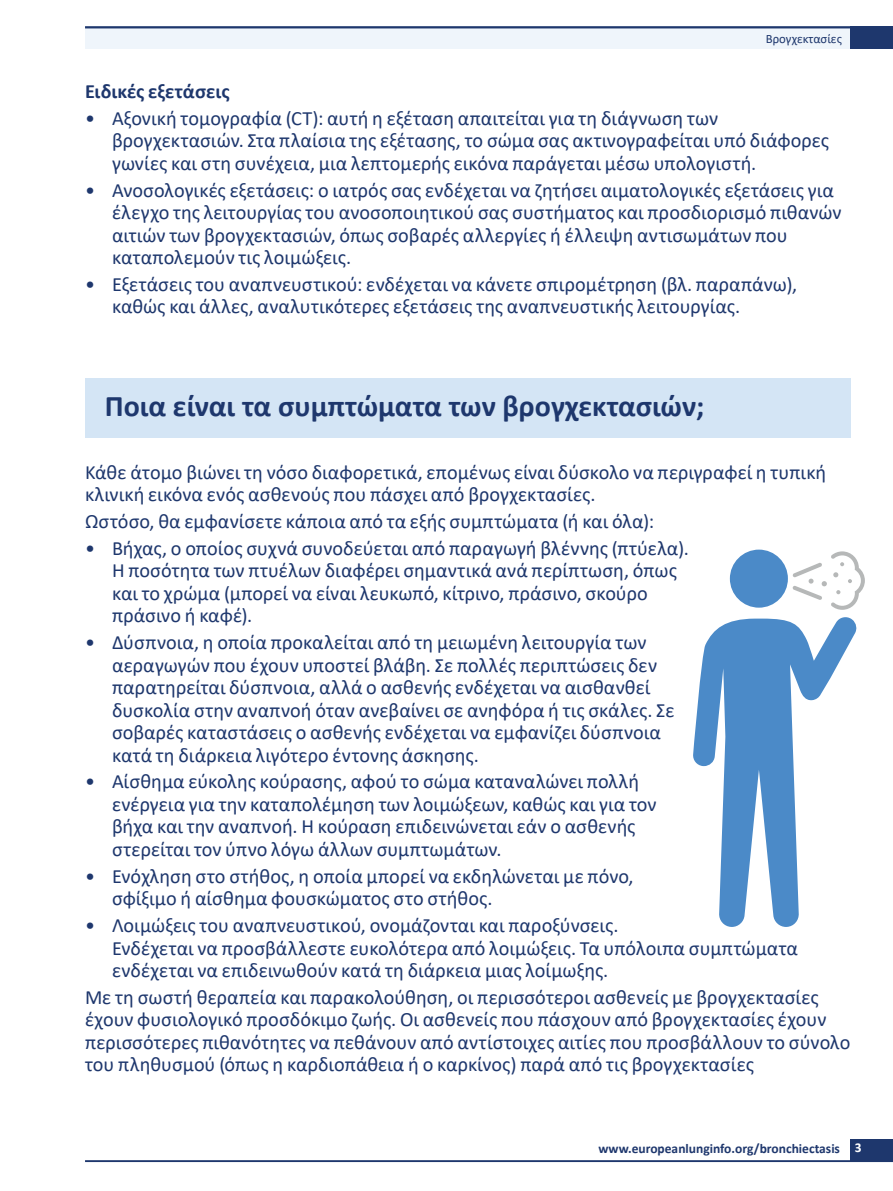
<style>
.page{position:relative;width:893px;height:1191px;background:#fff}
.page>*{position:absolute;margin:0;border:0;box-sizing:border-box;transform-origin:0 0}
.t1{font:700 30px "Calibri";color:#1e376d}
.H___B-head{font:20.25px/22.5px "Calibri";color:#1e376d}
.H___B-head-2{font:700 20.25px "Calibri";letter-spacing:.005em;color:#1e376d}
.t2{font:700 13.5px "Calibri";color:#1e376d}
.t3{font:700 13.5px "Calibri";color:#fff}
.t4{font:12.75px "Calibri";color:#1e376d}
</style>
<div class="page">
<div style="left:85px;top:26px;width:808px;height:23px;background:#eff5fb"></div>
<div style="left:850px;top:26px;width:43px;height:23px;background:#1e376d"></div>
<div style="left:850px;top:1138px;width:43px;height:23px;background:#1e376d"></div>
<hr style="left:85px;top:26px;width:808px;height:2px;background:#1e376d">
<hr style="left:85px;top:1160px;width:808px;height:2px;background:#1e376d">
<div style="left:85px;top:378px;width:765px;height:60px;background:#d4e5f5"></div>
<div style="left:730px;top:549px;width:58px;height:58px;background:#4b8ac8;border-radius:50%"></div>
<svg style="left:693px;top:617px;width:164px;height:310px"></svg>
<svg style="left:792px;top:551px;width:73px;height:59px"></svg>
<p class="t4" style="left:766px;top:29px;width:78px">Βρογχεκτασίες</p>
<p class="H___B-head-2" style="left:85px;top:77px;width:146px">Ειδικές εξετάσεις</p>
<p class="H___B-head" style="left:112px;top:106px;width:719px;text-indent:-27px">• Αξονική τομογραφία (CT): αυτή η εξέταση απαιτείται για τη διάγνωση των βρογχεκτασιών. Στα πλαίσια της εξέτασης, το σώμα σας ακτινογραφείται υπό διάφορες γωνίες και στη συνέχεια, μια λεπτομερής εικόνα παράγεται μέσω υπολογιστή.</p>
<p class="H___B-head" style="left:112px;top:178px;width:731px;text-indent:-27px">• Ανοσολογικές εξετάσεις: ο ιατρός σας ενδέχεται να ζητήσει αιματολογικές εξετάσεις για έλεγχο της λειτουργίας του ανοσοποιητικού σας συστήματος και προσδιορισμό πιθανών αιτιών των βρογχεκτασιών, όπως σοβαρές αλλεργίες ή έλλειψη αντισωμάτων που καταπολεμούν τις λοιμώξεις.</p>
<p class="H___B-head" style="left:112px;top:272px;width:687px;text-indent:-27px">• Εξετάσεις του αναπνευστικού: ενδέχεται να κάνετε σπιρομέτρηση (βλ. παραπάνω), καθώς και άλλες, αναλυτικότερες εξετάσεις της αναπνευστικής λειτουργίας.</p>
<p class="t1" style="left:105px;top:385px;width:601px">Ποια είναι τα συμπτώματα των βρογχεκτασιών;</p>
<p class="H___B-head" style="left:85px;top:460px;width:743px">Κάθε άτομο βιώνει τη νόσο διαφορετικά, επομένως είναι δύσκολο να περιγραφεί η τυπική κλινική εικόνα ενός ασθενούς που πάσχει από βρογχεκτασίες.</p>
<p class="H___B-head" style="left:85px;top:509px;width:571px">Ωστόσο, θα εμφανίσετε κάποια από τα εξής συμπτώματα (ή και όλα):</p>
<p class="H___B-head" style="left:112px;top:536px;width:578px;text-indent:-27px">• Βήχας, ο οποίος συχνά συνοδεύεται από παραγωγή βλέννης (πτύελα).<br>Η ποσότητα των πτυέλων διαφέρει σημαντικά ανά περίπτωση, όπως και το χρώμα (μπορεί να είναι λευκωπό, κίτρινο, πράσινο, σκούρο πράσινο ή καφέ).</p>
<p class="H___B-head" style="left:112px;top:630px;width:564px;text-indent:-27px">• Δύσπνοια, η οποία προκαλείται από τη μειωμένη λειτουργία των αεραγωγών που έχουν υποστεί βλάβη. Σε πολλές περιπτώσεις δεν παρατηρείται δύσπνοια, αλλά ο ασθενής ενδέχεται να αισθανθεί δυσκολία στην αναπνοή όταν ανεβαίνει σε ανηφόρα ή τις σκάλες. Σε σοβαρές καταστάσεις ο ασθενής ενδέχεται να εμφανίζει δύσπνοια κατά τη διάρκεια λιγότερο έντονης άσκησης.</p>
<p class="H___B-head" style="left:112px;top:770px;width:546px;text-indent:-27px">• Αίσθημα εύκολης κούρασης, αφού το σώμα καταναλώνει πολλή ενέργεια για την καταπολέμηση των λοιμώξεων, καθώς και για τον βήχα και την αναπνοή. Η κούραση επιδεινώνεται εάν ο ασθενής στερείται τον ύπνο λόγω άλλων συμπτωμάτων.</p>
<p class="H___B-head" style="left:112px;top:864px;width:523px;text-indent:-27px">• Ενόχληση στο στήθος, η οποία μπορεί να εκδηλώνεται με πόνο, σφίξιμο ή αίσθημα φουσκώματος στο στήθος.</p>
<p class="H___B-head" style="left:112px;top:913px;width:688px;text-indent:-27px">• Λοιμώξεις του αναπνευστικού, ονομάζονται και παροξύνσεις.<br>Ενδέχεται να προσβάλλεστε ευκολότερα από λοιμώξεις. Τα υπόλοιπα συμπτώματα ενδέχεται να επιδεινωθούν κατά τη διάρκεια μιας λοίμωξης.</p>
<p class="H___B-head" style="left:85px;top:985px;width:767px">Με τη σωστή θεραπεία και παρακολούθηση, οι περισσότεροι ασθενείς με βρογχεκτασίες έχουν φυσιολογικό προσδόκιμο ζωής. Οι ασθενείς που πάσχουν από βρογχεκτασίες έχουν περισσότερες πιθανότητες να πεθάνουν από αντίστοιχες αιτίες που προσβάλλουν το σύνολο του πληθυσμού (όπως η καρδιοπάθεια ή ο καρκίνος) παρά από τις βρογχεκτασίες</p>
<p class="t2" style="left:598px;top:1139px;width:243px">www.europeanlunginfo.org/bronchiectasis</p>
<p class="t3" style="left:855px;top:1138px;width:8px">3</p>
</div>
